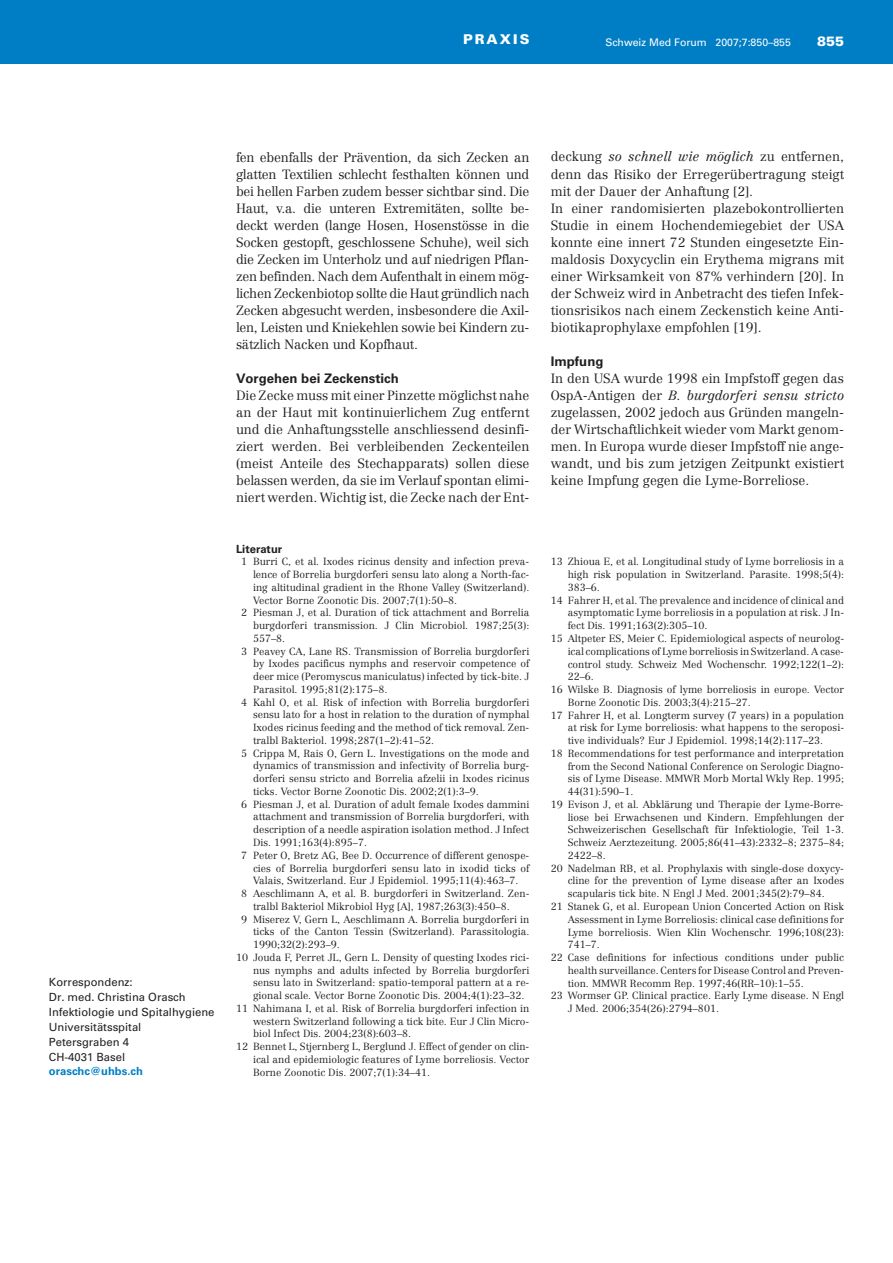
<style>
.page{position:relative;width:893px;height:1263px;background:#fff}
.page>*{position:absolute;margin:0;border:0;box-sizing:border-box;transform-origin:0 0}
.t1{font:900 13.5px "Univers LT Std";letter-spacing:.15em;color:#fff}
.t2{font:300 13.2px/17px "Centennial";color:#231f20;text-align:justify}
.t3{font:700 13.2px "Univers LT Std";color:#231f20}
.t4{font:11.25px/14.9px "Univers LT Std";color:#231f20}
.t5{font:700 11.25px "Univers LT Std";color:#007ec5}
.t6{font:700 11.25px "Univers LT Std";color:#231f20}
.t7{font:10.5px "Univers LT Std";color:#fff}
.t8{font:300 10.2px "Centennial";color:#231f20}
.s1{font-style:italic}
</style>
<div class="page">
<div style="left:0;top:0;width:893px;height:64px;background:#007ec5"></div>
<h1 class="t1" style="left:463px;top:31px;width:68px">PRAXIS</h1>
<p class="t7" style="left:605px;top:38px;width:187px">Schweiz Med Forum 2007;7:850–855</p>
<h1 class="t1" style="left:817px;top:33px;width:29px">855</h1>
<p class="t4" style="left:49px;top:976px;width:167px">Korrespondenz:<br>Dr. med. Christina Orasch<br>Infektiologie und Spitalhygiene<br>Universitätsspital<br>Petersgraben 4<br>CH-4031 Basel</p>
<p class="t5" style="left:49px;top:1067px;width:96px">oraschc@uhbs.ch</p>
<p class="t2" style="left:236px;top:150px;width:295px">fen ebenfalls der Prävention, da sich Zecken an glatten Textilien schlecht festhalten können und bei hellen Farben zudem besser sichtbar sind. Die Haut, v.a. die unteren Extremitäten, sollte be&shy;deckt werden (lange Hosen, Hosenstösse in die Socken gestopft, geschlossene Schuhe), weil sich die Zecken im Unterholz und auf niedrigen Pflan&shy;zen befinden. Nach dem Aufenthalt in einem mög&shy;lichen Zeckenbiotop sollte die Haut gründlich nach Zecken abgesucht werden, insbesondere die Axil&shy;len, Leisten und Kniekehlen sowie bei Kindern zu&shy;sätzlich Nacken und Kopfhaut.</p>
<p class="t3" style="left:236px;top:373px;width:164px">Vorgehen bei Zeckenstich</p>
<p class="t2" style="left:236px;top:388px;width:295px">Die Zecke muss mit einer Pinzette möglichst nahe an der Haut mit kontinuierlichem Zug entfernt und die Anhaftungsstelle anschliessend desinfi&shy;ziert werden. Bei verbleibenden Zeckenteilen (meist Anteile des Stechapparats) sollen diese belassen werden, da sie im Verlauf spontan elimi - niert werden. Wichtig ist, die Zecke nach der Ent-</p>
<p class="t6" style="left:236px;top:544px;width:48px">Literatur</p>
<p class="t8" style="left:241px;top:558px;width:290px">1 Burri C, et al. Ixodes ricinus density and infection preva-</p>
<p class="t8" style="left:253px;top:570px;width:278px">lence of Borrelia burgdorferi sensu lato along a North-fac-</p>
<p class="t8" style="left:253px;top:583px;width:278px">ing altitudinal gradient in the Rhone Valley (Switzerland).</p>
<p class="t8" style="left:253px;top:596px;width:206px">Vector Borne Zoonotic Dis. 2007;7(1):50–8.</p>
<p class="t8" style="left:241px;top:609px;width:290px">2 Piesman J, et al. Duration of tick attachment and Borrelia</p>
<p class="t8" style="left:253px;top:621px;width:278px">burgdorferi transmission. J Clin Microbiol. 1987;25(3):</p>
<p class="t8" style="left:253px;top:634px;width:34px">557–8.</p>
<p class="t8" style="left:241px;top:647px;width:290px">3 Peavey CA, Lane RS. Transmission of Borrelia burgdorferi</p>
<p class="t8" style="left:253px;top:660px;width:278px">by Ixodes pacificus nymphs and reservoir competence of</p>
<p class="t8" style="left:253px;top:672px;width:278px">deer mice (Peromyscus maniculatus) infected by tick-bite. J</p>
<p class="t8" style="left:253px;top:685px;width:136px">Parasitol. 1995;81(2):175–8.</p>
<p class="t8" style="left:241px;top:698px;width:290px">4 Kahl O, et al. Risk of infection with Borrelia burgdorferi</p>
<p class="t8" style="left:253px;top:711px;width:278px">sensu lato for a host in relation to the duration of nymphal</p>
<p class="t8" style="left:253px;top:723px;width:278px">Ixodes ricinus feeding and the method of tick removal. Zen-</p>
<p class="t8" style="left:253px;top:736px;width:183px">tralbl Bakteriol. 1998;287(1–2):41–52.</p>
<p class="t8" style="left:241px;top:749px;width:290px">5 Crippa M, Rais O, Gern L. Investigations on the mode and</p>
<p class="t8" style="left:253px;top:762px;width:278px">dynamics of transmission and infectivity of Borrelia burg -</p>
<p class="t8" style="left:253px;top:775px;width:278px">dorferi sensu stricto and Borrelia afzelii in Ixodes ricinus</p>
<p class="t8" style="left:253px;top:787px;width:227px">ticks. Vector Borne Zoonotic Dis. 2002;2(1):3–9.</p>
<p class="t8" style="left:241px;top:800px;width:290px">6 Piesman J, et al. Duration of adult female Ixodes dammini</p>
<p class="t8" style="left:253px;top:813px;width:278px">attachment and transmission of Borrelia burgdorferi, with</p>
<p class="t8" style="left:253px;top:826px;width:278px">description of a needle aspiration isolation method. J Infect</p>
<p class="t8" style="left:253px;top:838px;width:116px">Dis. 1991;163(4):895–7.</p>
<p class="t8" style="left:241px;top:851px;width:290px">7 Peter O, Bretz AG, Bee D. Occurrence of different genospe -</p>
<p class="t8" style="left:253px;top:864px;width:278px">cies of Borrelia burgdorferi sensu lato in ixodid ticks of</p>
<p class="t8" style="left:253px;top:877px;width:267px">Valais, Switzerland. Eur J Epidemiol. 1995;11(4):463–7.</p>
<p class="t8" style="left:241px;top:889px;width:290px">8 Aeschlimann A, et al. B. burgdorferi in Switzerland. Zen-</p>
<p class="t8" style="left:253px;top:902px;width:258px">tralbl Bakteriol Mikrobiol Hyg [A], 1987;263(3):450–8.</p>
<p class="t8" style="left:241px;top:915px;width:290px">9 Miserez V, Gern L, Aeschlimann A. Borrelia burgdorferi in</p>
<p class="t8" style="left:253px;top:928px;width:278px">ticks of the Canton Tessin (Switzerland). Parassitologia.</p>
<p class="t8" style="left:253px;top:940px;width:88px">1990;32(2):293–9.</p>
<p class="t8" style="left:236px;top:953px;width:295px">10 Jouda F, Perret JL, Gern L. Density of questing Ixodes rici-</p>
<p class="t8" style="left:253px;top:966px;width:278px">nus nymphs and adults infected by Borrelia burgdorferi</p>
<p class="t8" style="left:253px;top:979px;width:278px">sensu lato in Switzerland: spatio-temporal pattern at a re-</p>
<p class="t8" style="left:253px;top:991px;width:273px">gio nal scale. Vector Borne Zoonotic Dis. 2004;4(1):23–32.</p>
<p class="t8" style="left:236px;top:1004px;width:295px">11 Nahimana I, et al. Risk of Borrelia burgdorferi infection in</p>
<p class="t8" style="left:253px;top:1017px;width:278px">western Switzerland following a tick bite. Eur J Clin Micro-</p>
<p class="t8" style="left:253px;top:1030px;width:160px">biol Infect Dis. 2004;23(8):603–8.</p>
<p class="t8" style="left:236px;top:1042px;width:295px">12 Bennet L, Stjernberg L, Berglund J. Effect of gender on clin-</p>
<p class="t8" style="left:253px;top:1055px;width:278px">ical and epidemiologic features of Lyme borreliosis. Vector</p>
<p class="t8" style="left:253px;top:1068px;width:179px">Borne Zoonotic Dis. 2007;7(1):34–41.</p>
<p class="t2" style="left:551px;top:150px;width:295px;text-align:left">deckung <span class="s1">so schnell wie möglich</span> zu entfernen, denn das Risiko der Erregerübertragung steigt mit der Dauer der Anhaftung [2].<br>In einer randomisierten plazebokontrollierten Studie in einem Hochendemiegebiet der USA konnte eine innert 72 Stunden eingesetzte Ein&shy;maldosis Doxycyclin ein Erythema migrans mit einer Wirksamkeit von 87% verhindern [20]. In der Schweiz wird in Anbetracht des tiefen Infek&shy;tionsrisikos nach einem Zeckenstich keine Anti&shy;biotikaprophylaxe empfohlen [19].</p>
<p class="t3" style="left:551px;top:356px;width:54px">Impfung</p>
<p class="t2" style="left:551px;top:371px;width:295px">In den USA wurde 1998 ein Impfstoff gegen das OspA-Antigen der <span class="s1">B. burgdorferi sensu stricto </span>zugelassen, 2002 jedoch aus Gründen mangeln&shy;der Wirtschaftlichkeit wieder vom Markt genom - men. In Europa wurde dieser Impfstoff nie ange - wandt, und bis zum jetzigen Zeitpunkt existiert keine Impfung gegen die Lyme-Borreliose.</p>
<p class="t8" style="left:551px;top:558px;width:295px">13 Zhioua E, et al. Longitudinal study of Lyme borreliosis in a</p>
<p class="t8" style="left:568px;top:571px;width:278px">high risk population in Switzerland. Parasite. 1998;5(4):</p>
<p class="t8" style="left:568px;top:583px;width:34px">383–6.</p>
<p class="t8" style="left:551px;top:596px;width:295px">14 Fahrer H, et al. The prevalence and incidence of clinical and</p>
<p class="t8" style="left:568px;top:609px;width:278px">asymptomatic Lyme borreliosis in a population at risk. J In-</p>
<p class="t8" style="left:568px;top:622px;width:141px">fect Dis. 1991;163(2):305–10.</p>
<p class="t8" style="left:551px;top:634px;width:295px">15 Altpeter ES, Meier C. Epidemiological aspects of neurolog-</p>
<p class="t8" style="left:568px;top:647px;width:278px">ical complications of Lyme borreliosis in Switzerland. A case-</p>
<p class="t8" style="left:568px;top:660px;width:278px">control study. Schweiz Med Wochenschr. 1992;122(1–2):</p>
<p class="t8" style="left:568px;top:673px;width:28px">22–6.</p>
<p class="t8" style="left:551px;top:685px;width:295px">16 Wilske B. Diagnosis of lyme borreliosis in europe. Vector</p>
<p class="t8" style="left:568px;top:698px;width:185px">Borne Zoonotic Dis. 2003;3(4):215–27.</p>
<p class="t8" style="left:551px;top:711px;width:295px">17 Fahrer H, et al. Longterm survey (7 years) in a population</p>
<p class="t8" style="left:568px;top:724px;width:278px">at risk for Lyme borreliosis: what happens to the seroposi-</p>
<p class="t8" style="left:568px;top:736px;width:257px">tive individuals? Eur J Epidemiol. 1998;14(2):117–23.</p>
<p class="t8" style="left:551px;top:749px;width:295px">18 Recommendations for test performance and interpretation</p>
<p class="t8" style="left:568px;top:762px;width:278px">from the Second National Conference on Serologic Diagno-</p>
<p class="t8" style="left:568px;top:775px;width:278px">sis of Lyme Disease. MMWR Morb Mortal Wkly Rep. 1995;</p>
<p class="t8" style="left:568px;top:787px;width:67px">44(31):590–1.</p>
<p class="t8" style="left:551px;top:800px;width:294px">19 Evison J, et al. Abklärung und Therapie der Lyme-Borre-</p>
<p class="t8" style="left:568px;top:813px;width:278px">liose bei Erwachsenen und Kindern. Empfehlungen der</p>
<p class="t8" style="left:568px;top:826px;width:278px">Schweizerischen Gesellschaft für Infektiologie, Teil 1-3.</p>
<p class="t8" style="left:568px;top:838px;width:278px">Schweiz Aerztezeitung. 2005;86(41–43):2332–8; 2375–84;</p>
<p class="t8" style="left:568px;top:851px;width:40px">2422–8.</p>
<p class="t8" style="left:551px;top:864px;width:295px">20 Nadelman RB, et al. Prophylaxis with single-dose doxycy-</p>
<p class="t8" style="left:568px;top:877px;width:278px">cline for the prevention of Lyme disease after an Ixodes</p>
<p class="t8" style="left:568px;top:890px;width:259px">scapularis tick bite. N Engl J Med. 2001;345(2):79–84.</p>
<p class="t8" style="left:551px;top:902px;width:295px">21 Stanek G, et al. European Union Concerted Action on Risk</p>
<p class="t8" style="left:568px;top:915px;width:278px">Assessment in Lyme Borreliosis: clinical case definitions for</p>
<p class="t8" style="left:568px;top:928px;width:278px">Lyme borreliosis. Wien Klin Wochenschr. 1996;108(23):</p>
<p class="t8" style="left:568px;top:941px;width:34px">741–7.</p>
<p class="t8" style="left:551px;top:953px;width:295px">22 Case definitions for infectious conditions under public</p>
<p class="t8" style="left:568px;top:966px;width:278px">health surveillance. Centers for Disease Control and Preven -</p>
<p class="t8" style="left:568px;top:979px;width:238px">tion. MMWR Recomm Rep. 1997;46(RR–10):1–55.</p>
<p class="t8" style="left:551px;top:992px;width:295px">23 Wormser GP. Clinical practice. Early Lyme disease. N Engl</p>
<p class="t8" style="left:568px;top:1004px;width:153px">J Med. 2006;354(26):2794–801.</p>
</div>
